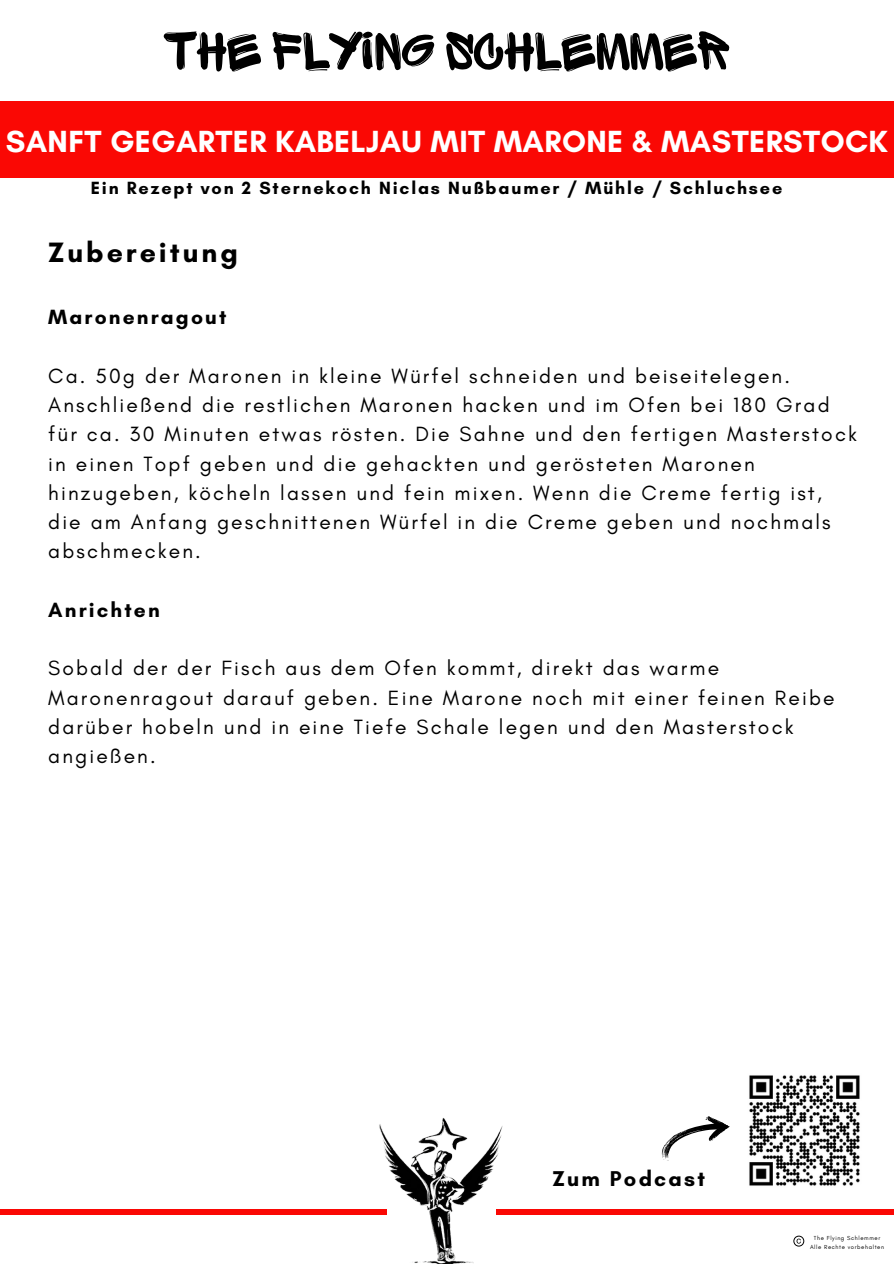
<style>
.page{position:relative;width:894px;height:1264px;background:#fff}
.page>*{position:absolute;margin:0;border:0;box-sizing:border-box;transform-origin:0 0}
.t1{font:56.85px "Sprite Graffiti";color:#000}
.t2{font:700 31.2px "Glacial Indifference";letter-spacing:.01em;color:#fff}
.t3{font:700 28.5px "Glacial Indifference";letter-spacing:.1em;color:#000}
.t4{font:700 21.75px "Glacial Indifference";letter-spacing:.1em;color:#000}
.t5{font:21px/29.2px "Glacial Indifference";letter-spacing:.1em;color:#000}
.t6{font:700 21px "Glacial Indifference";letter-spacing:.1em;color:#000}
.t7{font:700 18px "Glacial Indifference";letter-spacing:.1em;color:#000}
.t8{font:6px "Glacial Indifference";letter-spacing:.1em;color:#000}
</style>
<div class="page">
<div style="left:0;top:101px;width:893px;height:76px;background:#fa0804"></div>
<div style="left:496px;top:1209px;width:397px;height:5px;background:#fa0804"></div>
<div style="left:0;top:1209px;width:386px;height:5px;background:#fa0804"></div>
<img style="left:749px;top:1075px;width:111px;height:111px">
<svg style="left:661px;top:1116px;width:69px;height:45px"></svg>
<svg style="left:793px;top:1235px;width:11px;height:11px"></svg>
<img style="left:373px;top:1118px;width:147px;height:145px">
<p class="t1" style="left:163px;top:24px;width:568px">THE FLYING SCHLEMMER</p>
<p class="t2" style="left:6px;top:123px;width:883px">SANFT GEGARTER KABELJAU MIT MARONE &amp; MASTERSTOCK</p>
<p class="t7" style="left:91px;top:176px;width:693px">Ein Rezept von 2 Sternekoch Niclas Nußbaumer / Mühle / Schluchsee</p>
<h5 class="t3" style="left:48px;top:235px;width:191px">Zubereitung</h5>
<h4 class="t6" style="left:48px;top:304px;width:180px">Maronenragout</h4>
<h5 class="t5" style="left:48px;top:361px;width:810px">Ca. 50g der Maronen in kleine Würfel schneiden und beiseitelegen.<br>Anschließend die restlichen Maronen hacken und im Ofen bei 180 Grad für ca. 30 Minuten etwas rösten. Die Sahne und den fertigen Masterstock in einen Topf geben und die gehackten und gerösteten Maronen hinzugeben, köcheln lassen und fein mixen. Wenn die Creme fertig ist, die am Anfang geschnittenen Würfel in die Creme geben und nochmals abschmecken.</h5>
<p class="t6" style="left:48px;top:597px;width:113px">Anrichten</p>
<p class="t5" style="left:48px;top:653px;width:787px">Sobald der der Fisch aus dem Ofen kommt, direkt das warme Maronenragout darauf geben. Eine Marone noch mit einer feinen Reibe darüber hobeln und in eine Tiefe Schale legen und den Masterstock angießen.</p>
<h4 class="t4" style="left:552px;top:1165px;width:154px">Zum Podcast</h4>
<h2 class="t8" style="left:813px;top:1234px;width:68px">The Flying Schlemmer</h2>
<h6 class="t8" style="left:809px;top:1242px;width:75px">Alle Rechte vorbehalten</h6>
</div>
